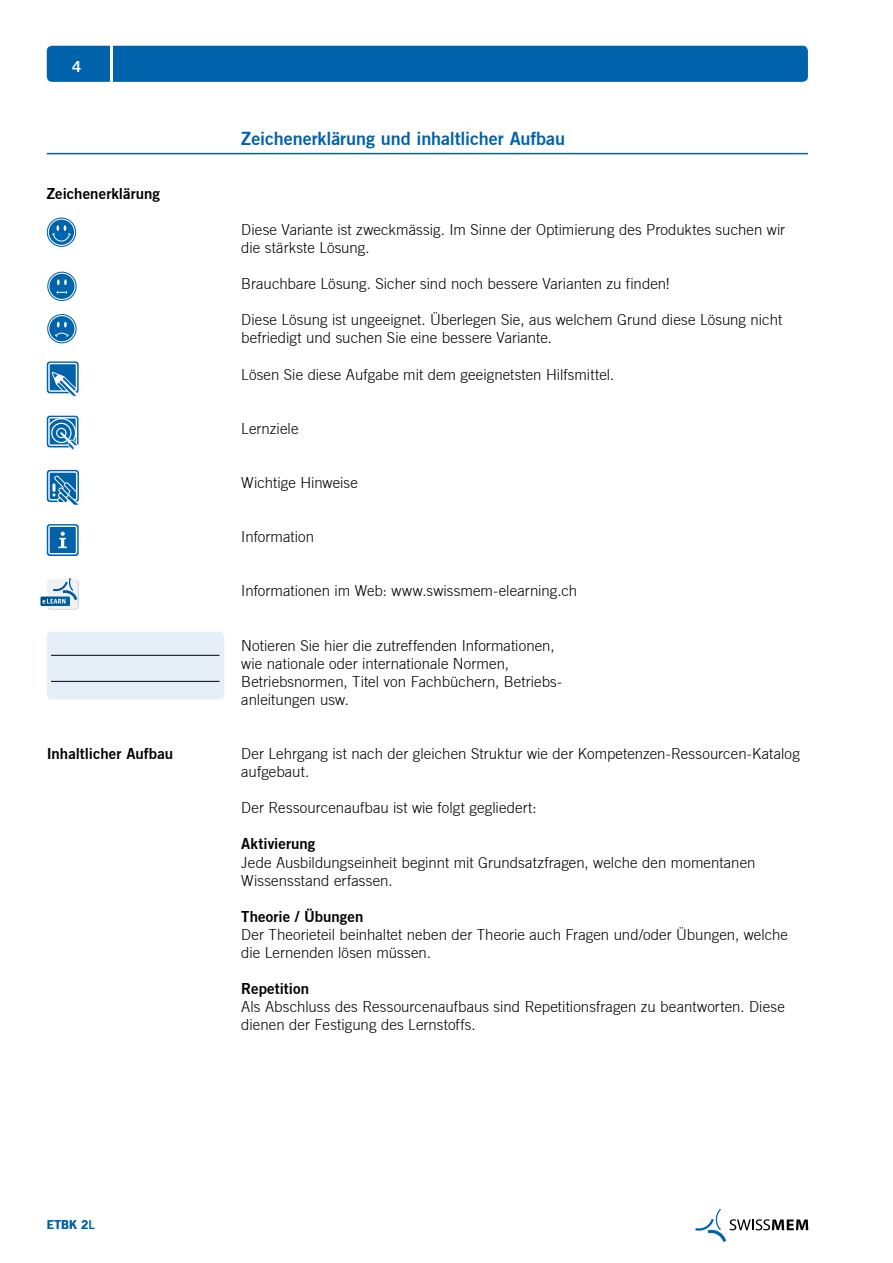
<style>
.page{position:relative;width:893px;height:1263px;background:#fff}
.page>*{position:absolute;margin:0;border:0;box-sizing:border-box;transform-origin:0 0}
.t1{font:18px "Trade Gothic Bold Two";letter-spacing:-.005em;color:#0062aa}
.t2{font:300 15px/18px "Trade Gothic";letter-spacing:.005em;color:#000}
.t3{font:15px "Trade Gothic Bold Two";letter-spacing:.005em;color:#000}
.t4{font:15px "Trade Gothic Bold Two";color:#fff}
.t5{font:12px "Trade Gothic Bold Two";letter-spacing:.005em;color:#0062aa}
</style>
<div class="page">
<div style="left:47px;top:46px;width:761px;height:36px;background:#0062aa;border-radius:5px"></div>
<hr style="left:111px;top:36px;width:2px;height:54px;background:#fff">
<hr style="left:47px;top:153px;width:761px;height:1px;background:#0062aa">
<svg style="left:695px;top:1209px;width:113px;height:33px"></svg>
<svg style="left:47px;top:361px;width:32px;height:35px"></svg>
<svg style="left:47px;top:470px;width:32px;height:35px"></svg>
<div style="left:47px;top:632px;width:177px;height:67px;background:#e6eff7;border-radius:5px"></div>
<hr style="left:51px;top:655px;width:169px;height:1px;background:#000">
<hr style="left:51px;top:681px;width:169px;height:1px;background:#000">
<svg style="left:47px;top:524px;width:32px;height:32px"></svg>
<svg style="left:48px;top:525px;width:29px;height:29px"></svg>
<div style="left:49px;top:220px;width:25px;height:25px;background:#0064ad;border-radius:50%"></div>
<svg style="left:52px;top:225px;width:19px;height:17px"></svg>
<div style="left:47px;top:217px;width:29px;height:30px;border:1px solid #0064ad;border-radius:50%"></div>
<div style="left:49px;top:274px;width:26px;height:25px;background:#0064ad;border-radius:50%"></div>
<svg style="left:57px;top:279px;width:10px;height:6px"></svg>
<svg style="left:57px;top:291px;width:10px;height:2px"></svg>
<div style="left:47px;top:272px;width:30px;height:29px;border:1px solid #0064ad;border-radius:50%"></div>
<div style="left:49px;top:316px;width:25px;height:25px;background:#0064ad;border-radius:50%"></div>
<svg style="left:55px;top:322px;width:14px;height:15px"></svg>
<div style="left:47px;top:314px;width:30px;height:29px;border:1px solid #0064ad;border-radius:50%"></div>
<svg style="left:47px;top:416px;width:32px;height:34px"></svg>
<img style="left:47px;top:580px;width:32px;height:30px">
<svg style="left:41px;top:578px;width:36px;height:28px"></svg>
<p class="t4" style="left:72px;top:58px;width:11px">4</p>
<p class="t3" style="left:47px;top:184px;width:115px">Zeichenerklärung</p>
<p class="t3" style="left:47px;top:744px;width:128px">Inhaltlicher Aufbau</p>
<p class="t1" style="left:241px;top:127px;width:325px">Zeichenerklärung und inhaltlicher Aufbau</p>
<p class="t2" style="left:241px;top:220px;width:545px">Diese Variante ist zweckmässig. Im Sinne der Optimierung des Produktes suchen wir die stärkste Lösung.</p>
<p class="t2" style="left:241px;top:275px;width:430px">Brauchbare Lösung. Sicher sind noch bessere Varianten zu finden!</p>
<p class="t2" style="left:241px;top:311px;width:542px">Diese Lösung ist ungeeignet. Überlegen Sie, aus welchem Grund diese Lösung nicht befriedigt und suchen Sie eine bessere Variante.</p>
<p class="t2" style="left:241px;top:365px;width:374px">Lösen Sie diese Aufgabe mit dem geeignetsten Hilfsmittel.</p>
<p class="t2" style="left:241px;top:419px;width:59px">Lernziele</p>
<p class="t2" style="left:241px;top:473px;width:118px">Wichtige Hinweise</p>
<p class="t2" style="left:241px;top:528px;width:74px">Information</p>
<p class="t2" style="left:241px;top:582px;width:337px">Informationen im Web: www.swissmem-elearning.ch</p>
<p class="t2" style="left:241px;top:636px;width:322px">Notieren Sie hier die zutreffenden Informationen, wie nationale oder internationale Normen, Betriebsnormen, Titel von Fachbüchern, Betriebs&shy;anleitungen usw.</p>
<p class="t2" style="left:241px;top:744px;width:560px">Der Lehrgang ist nach der gleichen Struktur wie der Kompetenzen-Ressourcen-Katalog aufgebaut.</p>
<p class="t2" style="left:241px;top:799px;width:297px">Der Ressourcenaufbau ist wie folgt gegliedert:</p>
<p class="t3" style="left:241px;top:835px;width:76px">Aktivierung</p>
<p class="t2" style="left:241px;top:853px;width:516px">Jede Ausbildungseinheit beginnt mit Grundsatzfragen, welche den momentanen<br>Wissensstand erfassen.</p>
<p class="t3" style="left:241px;top:907px;width:124px">Theorie / Übungen</p>
<p class="t2" style="left:241px;top:925px;width:548px">Der Theorieteil beinhaltet neben der Theorie auch Fragen und/oder Übungen, welche die Lernenden lösen müssen.</p>
<p class="t3" style="left:241px;top:979px;width:69px">Repetition</p>
<p class="t2" style="left:241px;top:997px;width:545px">Als Abschluss des Ressourcenaufbaus sind Repetitionsfragen zu beantworten. Diese dienen der Festigung des Lernstoffs.</p>
<p class="t5" style="left:47px;top:1217px;width:50px">ETBK 2L</p>
</div>
